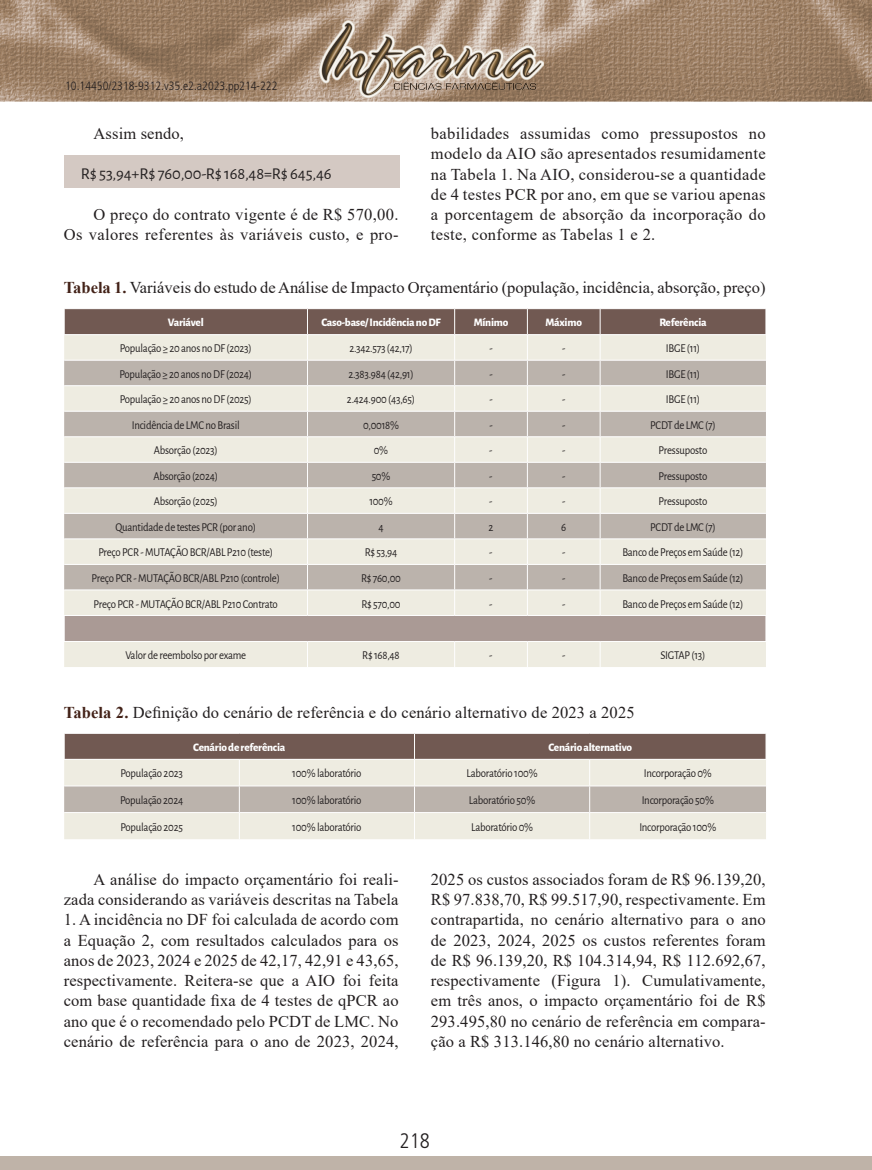
<style>
.page{position:relative;width:872px;height:1170px;background:#fff}
.page>*{position:absolute;margin:0;border:0;box-sizing:border-box;transform-origin:0 0}
.t1{font:300 condensed 21px "Frutiger LT Std";color:#231f20}
.t2{font:16.5px/20.2px "Times New Roman";letter-spacing:.01em;color:#231f20;text-align:justify}
.t3{font:16.5px "Alegreya Sans";letter-spacing:-.01em;color:#231f20}
.t4{font:12px "Alegreya Sans";letter-spacing:-.02em;color:#231f20;scale:.9 1}
.t5{font:300 condensed 12px "Frutiger LT Std";color:#231f20}
.t6{font:800 11.25px "Alegreya Sans";letter-spacing:-.02em;color:#fff}
.s1{font-weight:700;color:#432218}
</style>
<div class="page">
<img style="left:0;top:0;width:871px;height:101px">
<div style="left:0;top:1155px;width:872px;height:14px;background:#bfb3a8"></div>
<img style="left:319px;top:20px;width:225px;height:77px">
<svg style="left:64px;top:308px;width:702px;height:359px;background:#cfc9c0"></svg>
<hr style="left:64px;top:641px;width:243px;height:1px;background:#fff">
<hr style="left:307px;top:641px;width:147px;height:1px;background:#fff">
<hr style="left:454px;top:641px;width:73px;height:1px;background:#fff">
<hr style="left:527px;top:641px;width:73px;height:1px;background:#fff">
<hr style="left:600px;top:641px;width:166px;height:1px;background:#fff">
<svg style="left:64px;top:733px;width:702px;height:106px;background:#c5bcb3"></svg>
<hr style="left:64px;top:759px;width:175px;height:1px;background:#fff">
<hr style="left:239px;top:759px;width:175px;height:1px;background:#fff">
<hr style="left:414px;top:759px;width:175px;height:1px;background:#fff">
<hr style="left:589px;top:759px;width:177px;height:1px;background:#fff">
<div style="left:64px;top:155px;width:336px;height:33px;background:#d4c9c3"></div>
<p class="t5" style="left:65px;top:79px;width:214px">10.14450/2318-9312.v35.e2.a2023.pp214-222</p>
<p class="t2" style="left:431px;top:123px;width:336px">babilidades assumidas como pressupostos no modelo da AIO são apresentados resumidamente na Tabela 1. Na AIO, considerou-se a quantidade de 4 testes PCR por ano, em que se variou apenas a porcentagem de absorção da incorporação do teste, conforme as Tabelas 1 e 2.</p>
<p class="t2" style="left:64px;top:277px;width:703px"><span class="s1">Tabela 1.</span> Variáveis do estudo de Análise de Impacto Orçamentário (população, incidência, absorção, preço)</p>
<p class="t6" style="left:168px;top:314px;width:37px">Variável</p>
<p class="t6" style="left:321px;top:314px;width:121px">Caso-base/ Incidência no DF</p>
<p class="t6" style="left:474px;top:314px;width:36px">Mínimo</p>
<p class="t6" style="left:545px;top:314px;width:38px">Máximo</p>
<p class="t6" style="left:659px;top:314px;width:49px">Referência</p>
<p class="t4" style="left:120px;top:340px;width:148px">População ≥ 20 anos no DF (2023)</p>
<p class="t4" style="left:349px;top:340px;width:72px">2.342.573 (42,17)</p>
<p class="t4" style="left:489px;top:340px;width:5px">-</p>
<p class="t4" style="left:562px;top:340px;width:5px">-</p>
<p class="t4" style="left:666px;top:340px;width:40px">IBGE (11)</p>
<p class="t4" style="left:119px;top:365px;width:149px">População ≥ 20 anos no DF (2024)</p>
<p class="t4" style="left:348px;top:365px;width:74px">2.383.984 (42,91)</p>
<p class="t4" style="left:489px;top:365px;width:5px">-</p>
<p class="t4" style="left:562px;top:365px;width:5px">-</p>
<p class="t4" style="left:666px;top:365px;width:40px">IBGE (11)</p>
<p class="t4" style="left:120px;top:391px;width:148px">População ≥ 20 anos no DF (2025)</p>
<p class="t4" style="left:347px;top:391px;width:77px">2.424.900 (43,65)</p>
<p class="t4" style="left:489px;top:391px;width:5px">-</p>
<p class="t4" style="left:562px;top:391px;width:5px">-</p>
<p class="t4" style="left:666px;top:391px;width:40px">IBGE (11)</p>
<p class="t4" style="left:132px;top:416px;width:121px">Incidência de LMC no Brasil</p>
<p class="t4" style="left:363px;top:416px;width:42px">0,0018%</p>
<p class="t4" style="left:489px;top:416px;width:5px">-</p>
<p class="t4" style="left:562px;top:416px;width:5px">-</p>
<p class="t4" style="left:650px;top:416px;width:74px">PCDT de LMC (7)</p>
<p class="t4" style="left:154px;top:442px;width:73px">Absorção (2023)</p>
<p class="t4" style="left:374px;top:442px;width:17px">0%</p>
<p class="t4" style="left:489px;top:442px;width:5px">-</p>
<p class="t4" style="left:562px;top:442px;width:5px">-</p>
<p class="t4" style="left:658px;top:442px;width:56px">Pressuposto</p>
<p class="t4" style="left:153px;top:467px;width:73px">Absorção (2024)</p>
<p class="t4" style="left:372px;top:467px;width:22px">50%</p>
<p class="t4" style="left:489px;top:467px;width:5px">-</p>
<p class="t4" style="left:562px;top:467px;width:5px">-</p>
<p class="t4" style="left:658px;top:467px;width:56px">Pressuposto</p>
<p class="t4" style="left:154px;top:493px;width:73px">Absorção (2025)</p>
<p class="t4" style="left:369px;top:493px;width:27px">100%</p>
<p class="t4" style="left:489px;top:493px;width:5px">-</p>
<p class="t4" style="left:562px;top:493px;width:5px">-</p>
<p class="t4" style="left:658px;top:493px;width:56px">Pressuposto</p>
<p class="t4" style="left:115px;top:518px;width:158px">Quantidade de testes PCR (por ano)</p>
<p class="t4" style="left:378px;top:518px;width:7px">4</p>
<p class="t4" style="left:488px;top:518px;width:7px">2</p>
<p class="t4" style="left:561px;top:518px;width:7px">6</p>
<p class="t4" style="left:650px;top:518px;width:74px">PCDT de LMC (7)</p>
<p class="t4" style="left:98px;top:544px;width:196px">Preço PCR - MUTAÇÃO BCR/ABL P210 (teste)</p>
<p class="t4" style="left:365px;top:544px;width:38px">R$ 53,94</p>
<p class="t4" style="left:489px;top:544px;width:5px">-</p>
<p class="t4" style="left:562px;top:544px;width:5px">-</p>
<p class="t4" style="left:622px;top:544px;width:136px">Banco de Preços em Saúde (12)</p>
<p class="t4" style="left:92px;top:569px;width:211px">Preço PCR - MUTAÇÃO BCR/ABL P210 (controle)</p>
<p class="t4" style="left:361px;top:569px;width:46px">R$ 760,00</p>
<p class="t4" style="left:489px;top:569px;width:5px">-</p>
<p class="t4" style="left:562px;top:569px;width:5px">-</p>
<p class="t4" style="left:622px;top:569px;width:136px">Banco de Preços em Saúde (12)</p>
<p class="t4" style="left:94px;top:595px;width:206px">Preço PCR - MUTAÇÃO BCR/ABL P210 Contrato</p>
<p class="t4" style="left:361px;top:595px;width:45px">R$ 570,00</p>
<p class="t4" style="left:489px;top:595px;width:5px">-</p>
<p class="t4" style="left:562px;top:595px;width:5px">-</p>
<p class="t4" style="left:622px;top:595px;width:136px">Banco de Preços em Saúde (12)</p>
<p class="t2" style="left:94px;top:123px;width:92px">Assim sendo,</p>
<p class="t3" style="left:81px;top:162px;width:252px">R$ 53,94+R$ 760,00-R$ 168,48=R$ 645,46</p>
<p class="t2" style="left:64px;top:204px;width:336px;text-align:right">O preço do contrato vigente é de R$ 570,00.<br>Os valores referentes às variáveis custo, e pro-</p>
<p class="t4" style="left:125px;top:647px;width:136px">Valor de reembolso por exame</p>
<p class="t4" style="left:362px;top:647px;width:43px">R$ 168,48</p>
<p class="t4" style="left:489px;top:647px;width:5px">-</p>
<p class="t4" style="left:562px;top:647px;width:5px">-</p>
<p class="t4" style="left:660px;top:647px;width:52px">SIGTAP (13)</p>
<p class="t2" style="left:64px;top:701px;width:572px"><span class="s1">Tabela 2.</span> Definição do cenário de referência e do cenário alternativo de 2023 a 2025</p>
<p class="t6" style="left:193px;top:738px;width:94px">Cenário de referência</p>
<p class="t6" style="left:548px;top:738px;width:85px">Cenário alternativo</p>
<p class="t4" style="left:121px;top:765px;width:71px">População 2023</p>
<p class="t4" style="left:292px;top:765px;width:78px">100% laboratório</p>
<p class="t4" style="left:466px;top:765px;width:80px">Laboratório 100%</p>
<p class="t4" style="left:644px;top:765px;width:77px">Incorporação 0%</p>
<p class="t4" style="left:120px;top:791px;width:72px">População 2024</p>
<p class="t4" style="left:292px;top:791px;width:78px">100% laboratório</p>
<p class="t4" style="left:469px;top:791px;width:75px">Laboratório 50%</p>
<p class="t4" style="left:641px;top:791px;width:82px">Incorporação 50%</p>
<p class="t4" style="left:120px;top:818px;width:71px">População 2025</p>
<p class="t4" style="left:292px;top:818px;width:78px">100% laboratório</p>
<p class="t4" style="left:471px;top:818px;width:70px">Laboratório 0%</p>
<p class="t4" style="left:639px;top:818px;width:87px">Incorporação 100%</p>
<p class="t2" style="left:64px;top:868px;width:336px;text-align:right">A análise do impacto orçamentário foi reali&shy;zada considerando as variáveis descritas na Tabela</p>
<p class="t2" style="left:64px;top:909px;width:336px">1. A incidência no DF foi calculada de acordo com a Equação 2, com resultados calculados para os anos de 2023, 2024 e 2025 de 42,17, 42,91 e 43,65, respectivamente. Reitera-se que a AIO foi feita com base quantidade fixa de 4 testes de qPCR ao ano que é o recomendado pelo PCDT de LMC. No cenário de referência para o ano de 2023, 2024,</p>
<p class="t2" style="left:431px;top:868px;width:336px">2025 os custos associados foram de R$ 96.139,20, R$ 97.838,70, R$ 99.517,90, respectivamente. Em contrapartida, no cenário alternativo para o ano de 2023, 2024, 2025 os custos referentes foram de R$ 96.139,20, R$ 104.314,94, R$ 112.692,67, respectivamente (Figura 1). Cumulativamente, em três anos, o impacto orçamentário foi de R$ 293.495,80 no cenário de referência em compara&shy;ção a R$ 313.146,80 no cenário alternativo.</p>
<p class="t1" style="left:399px;top:1128px;width:32px">218</p>
</div>
